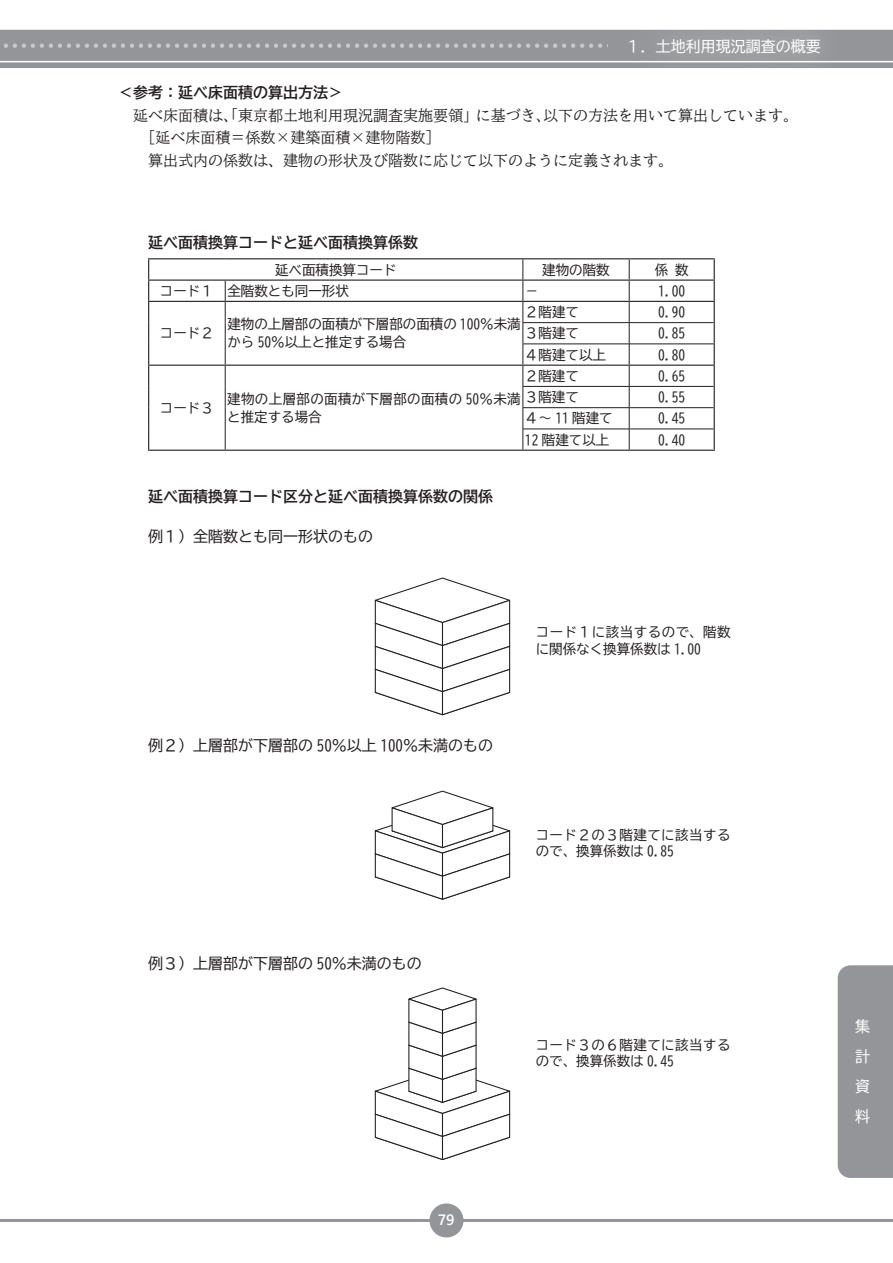
<style>
.page{position:relative;width:893px;height:1263px;background:#fff}
.page>*{position:absolute;margin:0;border:0;box-sizing:border-box;transform-origin:0 0}
.t1{font:15px/22.5px "BIZ UD Mincho Medium";color:#231f20}
.t2{font:15px "BIZ UD Gothic";color:#231f20}
.t3{font:15px "BIZ UD Gothic Bold";color:#231f20}
.t4{font:15px/30px "BIZ UD Gothic";color:#fff;text-align:justify}
.t5{font:700 15px "Yu Gothic UI";color:#fff}
.t6{font:13.5px/18px "BIZ UD Gothic";color:#231f20}
.t7{font:13.5px/16.5px "BIZ UD Gothic";letter-spacing:.035em;color:#231f20}
.t8{font:13.5px/18px "BIZ UD Gothic";letter-spacing:.025em;color:#231f20}
</style>
<div class="page">
<div style="left:429px;top:1203px;width:34px;height:34px;background:#939598;border-radius:50%"></div>
<hr style="left:0;top:1219px;width:893px;height:3px;background:#939598">
<svg style="left:0;top:30px;width:893px;height:38px"></svg>
<hr style="left:148px;top:450px;width:77px;height:1px;background:#231f20">
<hr style="left:225px;top:450px;width:298px;height:1px;background:#231f20">
<hr style="left:523px;top:450px;width:106px;height:1px;background:#231f20">
<hr style="left:629px;top:450px;width:86px;height:1px;background:#231f20">
<hr style="left:523px;top:386px;width:106px;height:1px;background:#231f20">
<hr style="left:629px;top:386px;width:85px;height:1px;background:#231f20">
<hr style="left:523px;top:407px;width:106px;height:1px;background:#231f20">
<hr style="left:629px;top:407px;width:85px;height:1px;background:#231f20">
<hr style="left:523px;top:429px;width:106px;height:1px;background:#231f20">
<hr style="left:629px;top:429px;width:85px;height:1px;background:#231f20">
<hr style="left:148px;top:258px;width:77px;height:1px;background:#231f20">
<hr style="left:225px;top:258px;width:298px;height:1px;background:#231f20">
<hr style="left:523px;top:258px;width:106px;height:1px;background:#231f20">
<hr style="left:629px;top:258px;width:86px;height:1px;background:#231f20">
<hr style="left:148px;top:280px;width:77px;height:1px;background:#231f20">
<hr style="left:225px;top:280px;width:298px;height:1px;background:#231f20">
<hr style="left:523px;top:280px;width:106px;height:1px;background:#231f20">
<hr style="left:629px;top:280px;width:86px;height:1px;background:#231f20">
<hr style="left:148px;top:301px;width:77px;height:1px;background:#231f20">
<hr style="left:225px;top:301px;width:298px;height:1px;background:#231f20">
<hr style="left:523px;top:301px;width:106px;height:1px;background:#231f20">
<hr style="left:629px;top:301px;width:86px;height:1px;background:#231f20">
<svg style="left:148px;top:259px;width:1px;height:191px"></svg>
<svg style="left:714px;top:259px;width:1px;height:191px"></svg>
<hr style="left:148px;top:365px;width:77px;height:1px;background:#231f20">
<hr style="left:225px;top:365px;width:298px;height:1px;background:#231f20">
<hr style="left:523px;top:365px;width:106px;height:1px;background:#231f20">
<hr style="left:629px;top:365px;width:86px;height:1px;background:#231f20">
<hr style="left:523px;top:322px;width:106px;height:1px;background:#231f20">
<hr style="left:629px;top:322px;width:85px;height:1px;background:#231f20">
<svg style="left:225px;top:281px;width:1px;height:169px"></svg>
<hr style="left:523px;top:344px;width:106px;height:1px;background:#231f20">
<svg style="left:523px;top:259px;width:1px;height:191px"></svg>
<hr style="left:629px;top:344px;width:85px;height:1px;background:#231f20">
<svg style="left:629px;top:259px;width:1px;height:191px"></svg>
<svg style="left:374px;top:577px;width:137px;height:139px"></svg>
<svg style="left:374px;top:790px;width:137px;height:110px"></svg>
<svg style="left:374px;top:987px;width:137px;height:173px"></svg>
<div style="left:838px;top:965px;width:55px;height:213px;background:#939598"></div>
<div style="left:606px;top:12px;width:239px;height:68px;background:#fff;opacity:.75"></div>
<p class="t4" style="left:626px;top:31px;width:196px">１．土地利用現況調査の概要</p>
<p class="t3" style="left:118px;top:85px;width:227px">＜参考：延べ床面積の算出方法＞</p>
<p class="t1" style="left:133px;top:104px;width:667px">延べ床面積は、「東京都土地利用現況調査実施要領」に基づき、以下の方法を用いて算出しています。　［延べ床面積＝係数×建築面積×建物階数］<br>　算出式内の係数は、建物の形状及び階数に応じて以下のように定義されます。</p>
<p class="t3" style="left:148px;top:235px;width:272px">延べ面積換算コードと延べ面積換算係数</p>
<p class="t6" style="left:275px;top:260px;width:123px">延べ面積換算コード</p>
<p class="t6" style="left:542px;top:260px;width:69px">建物の階数</p>
<p class="t6" style="left:655px;top:260px;width:35px">係 数</p>
<p class="t6" style="left:160px;top:282px;width:190px">コード１ 全階数とも同一形状</p>
<p class="t6" style="left:525px;top:282px;width:15px">－</p>
<p class="t6" style="left:658px;top:282px;width:28px">1.00</p>
<p class="t6" style="left:160px;top:324px;width:55px">コード２</p>
<p class="t6" style="left:227px;top:315px;width:295px">建物の上層部の面積が下層部の面積の 100％未満から 50％以上と推定する場合</p>
<p class="t6" style="left:525px;top:303px;width:55px">２階建て</p>
<p class="t6" style="left:658px;top:303px;width:28px">0.90</p>
<p class="t6" style="left:525px;top:324px;width:55px">３階建て</p>
<p class="t6" style="left:658px;top:324px;width:28px">0.85</p>
<p class="t6" style="left:525px;top:345px;width:82px">４階建て以上</p>
<p class="t6" style="left:658px;top:345px;width:28px">0.80</p>
<p class="t6" style="left:525px;top:367px;width:55px">２階建て</p>
<p class="t6" style="left:658px;top:367px;width:28px">0.65</p>
<p class="t6" style="left:525px;top:388px;width:55px">３階建て</p>
<p class="t6" style="left:658px;top:388px;width:28px">0.55</p>
<p class="t6" style="left:525px;top:409px;width:89px">４～ 11 階建て</p>
<p class="t6" style="left:658px;top:409px;width:28px">0.45</p>
<p class="t6" style="left:525px;top:431px;width:86px">12 階建て以上</p>
<p class="t6" style="left:658px;top:431px;width:28px">0.40</p>
<p class="t6" style="left:160px;top:399px;width:55px">コード３</p>
<p class="t8" style="left:227px;top:390px;width:295px">建物の上層部の面積が下層部の面積の 50％未満と推定する場合</p>
<p class="t3" style="left:148px;top:489px;width:347px">延べ面積換算コード区分と延べ面積換算係数の関係</p>
<p class="t2" style="left:148px;top:529px;width:226px">例１）全階数とも同一形状のもの</p>
<p class="t2" style="left:148px;top:738px;width:347px">例２）上層部が下層部の 50％以上 100％未満のもの</p>
<p class="t7" style="left:536px;top:624px;width:196px">コード１に該当するので、階数に関係なく換算係数は 1.00</p>
<p class="t7" style="left:536px;top:826px;width:196px">コード２の３階建てに該当するので、換算係数は 0.85</p>
<p class="t2" style="left:148px;top:955px;width:275px">例３）上層部が下層部の 50％未満のもの</p>
<p class="t5" style="left:438px;top:1211px;width:18px">79</p>
<p class="t7" style="left:536px;top:1036px;width:196px">コード３の６階建てに該当するので、換算係数は 0.45</p>
<p class="t4" style="left:855px;top:1011px;width:16px">集計資料</p>
</div>
